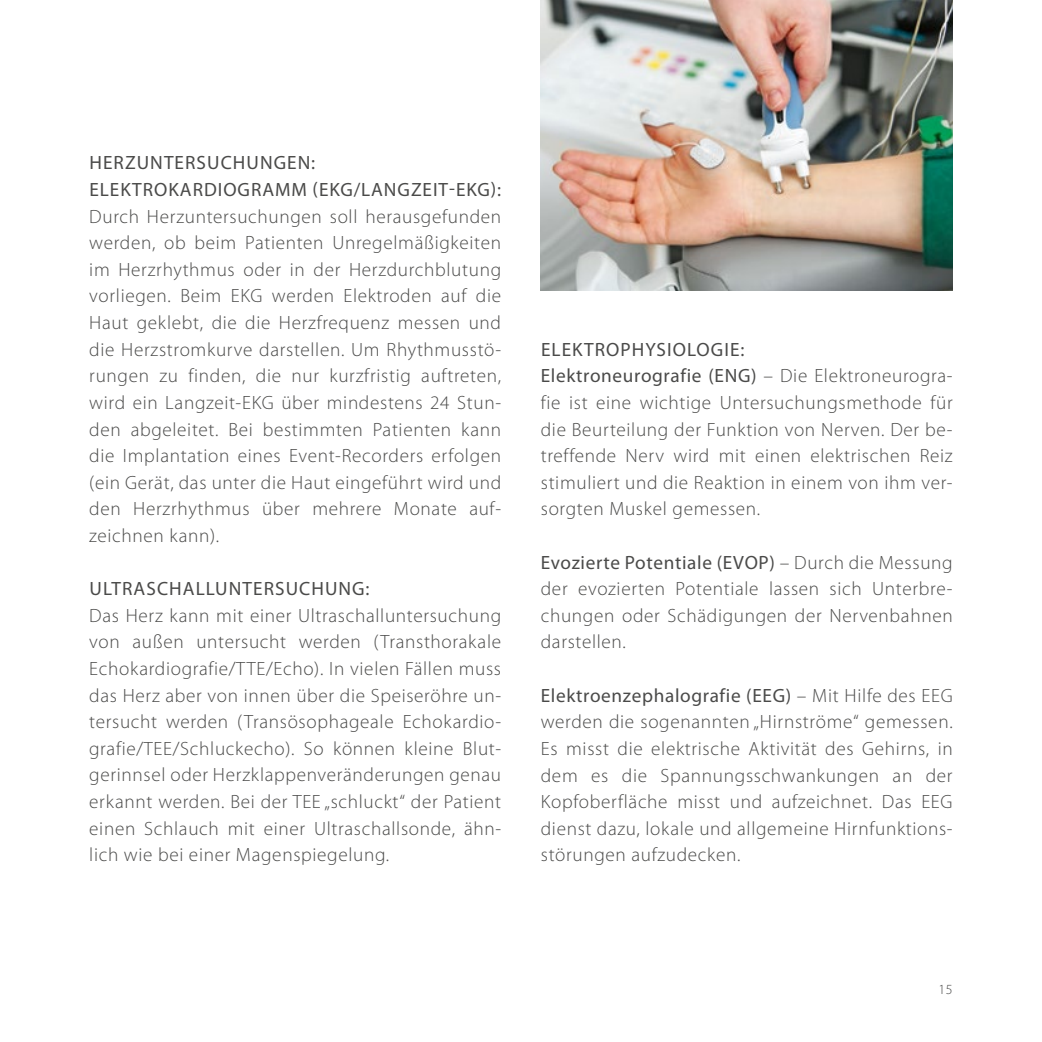
<style>
.page{position:relative;width:1042px;height:1042px;background:#fff}
.page>*{position:absolute;margin:0;border:0;box-sizing:border-box;transform-origin:0 0}
.t1{font:300 19.25px/26.6px "Myriad Pro";letter-spacing:.035em;color:#4a4a49;text-align:justify}
.t2{font:19.25px/26.6px "Myriad Pro";letter-spacing:.055em;color:#4a4a49}
.t3{font:300 14px "Myriad Pro";color:#4a4a49}
.s1{font-weight:400}
</style>
<div class="page">
<img style="left:541px;top:0;width:411px;height:290px">
<p class="t2" style="left:89px;top:149px;width:413px">HERZUNTERSUCHUNGEN:<br>ELEKTROKARDIOGRAMM (EKG/LANGZEIT-EKG):</p>
<p class="t1" style="left:89px;top:203px;width:413px">Durch Herzuntersuchungen soll herausgefunden werden, ob beim Patienten Unregelmäßigkeiten im Herzrhythmus oder in der Herzdurchblutung vorliegen. Beim EKG werden Elektroden auf die Haut geklebt, die die Herzfrequenz messen und die Herzstromkurve darstellen. Um Rhythmusstö&shy;rungen zu finden, die nur kurzfristig auftreten, wird ein Langzeit-EKG über mindestens 24 Stun&shy;den abgeleitet. Bei bestimmten Patienten kann die Implantation eines Event-Recorders erfolgen (ein Gerät, das unter die Haut eingeführt wird und den Herzrhythmus über mehrere Monate auf&shy;zeichnen kann).</p>
<p class="t2" style="left:89px;top:575px;width:281px">ULTRASCHALLUNTERSUCHUNG:</p>
<p class="t1" style="left:89px;top:602px;width:413px">Das Herz kann mit einer Ultraschalluntersuchung von außen untersucht werden (Transthorakale Echokardiografie/TTE/Echo). In vielen Fällen muss das Herz aber von innen über die Speiseröhre un&shy;tersucht werden (Transösophageale Echokardio&shy;grafie/TEE/Schluckecho). So können kleine Blut&shy;gerinnsel oder Herzklappenveränderungen genau erkannt werden. Bei der TEE „schluckt“ der Patient einen Schlauch mit einer Ultraschallsonde, ähn&shy;lich wie bei einer Magenspiegelung.</p>
<p class="t1" style="left:541px;top:336px;width:413px;text-align:left"><span class="s1">ELEKTROPHYSIOLOGIE:<br>Elektroneurografie (ENG)</span> – Die Elektroneurogra&shy;fie ist eine wichtige Untersuchungsmethode für die Beurteilung der Funktion von Nerven. Der be&shy;treffende Nerv wird mit einen elektrischen Reiz stimuliert und die Reaktion in einem von ihm ver&shy;sorgten Muskel gemessen.</p>
<p class="t1" style="left:541px;top:549px;width:413px"><span class="s1">Evozierte Potentiale (EVOP)</span> – Durch die Messung der evozierten Potentiale lassen sich Unterbre&shy;chungen oder Schädigungen der Nervenbahnen darstellen.</p>
<p class="t1" style="left:541px;top:682px;width:413px"><span class="s1">Elektroenzephalografie (EEG)</span> – Mit Hilfe des EEG werden die sogenannten „Hirnströme“ gemessen.<br>Es misst die elektrische Aktivität des Gehirns, in dem es die Spannungsschwankungen an der Kopfoberfläche misst und aufzeichnet. Das EEG dienst dazu, lokale und allgemeine Hirnfunktions&shy;störungen aufzudecken.</p>
<p class="t3" style="left:938px;top:981px;width:16px">15</p>
</div>
